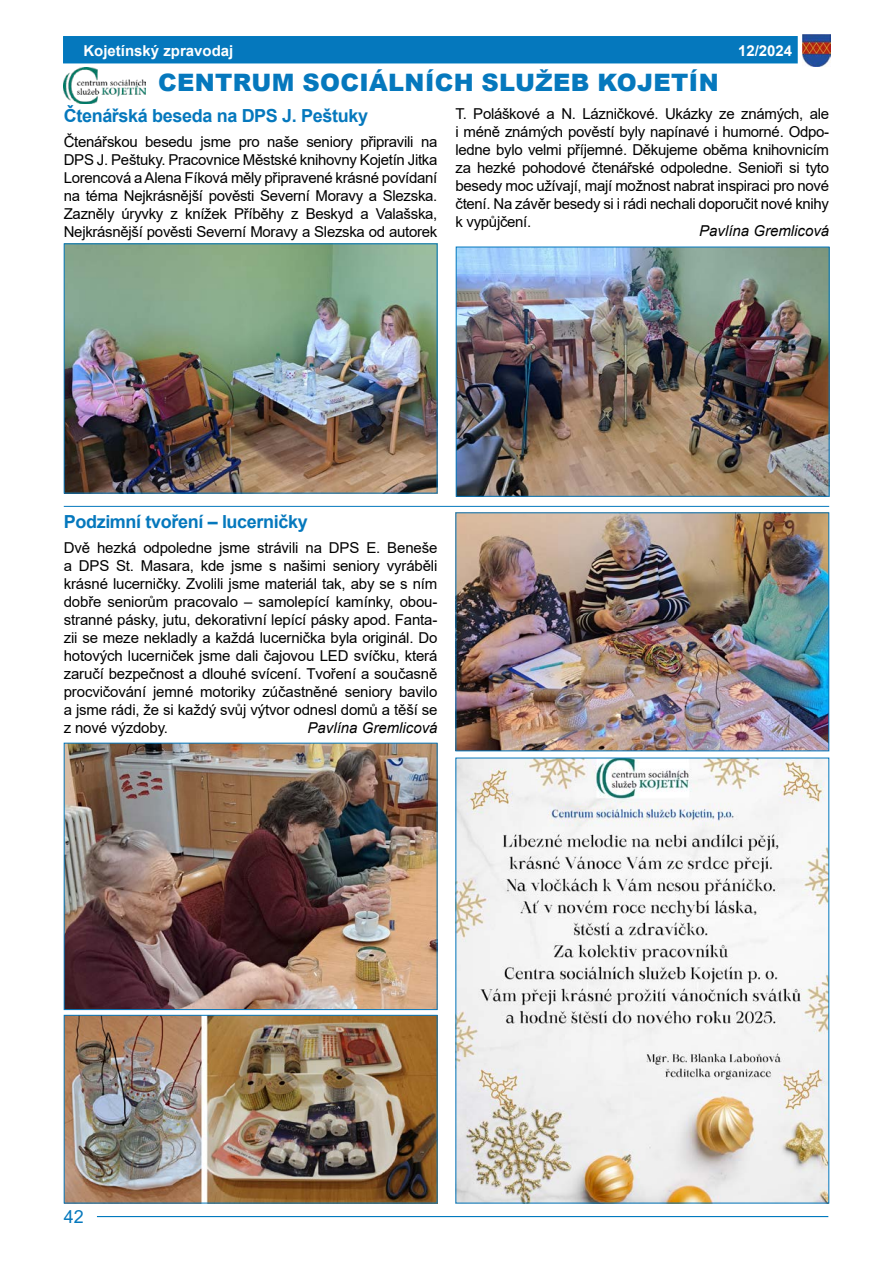
<style>
.page{position:relative;width:893px;height:1263px;background:#fff}
.page>*{position:absolute;margin:0;border:0;box-sizing:border-box;transform-origin:0 0}
.t1{font:900 24px "Arial";letter-spacing:.015em;color:#0578bd}
.t2{font:700 18px "Arial";letter-spacing:-.02em;color:#0578bd}
.t3{font:18px "Arial";color:#0578bd}
.t4{font:15px/18px "Arial";letter-spacing:-.02em;color:#000;text-align:justify}
.t5{font:italic 15px "Arial";color:#000}
.t6{font:700 15px "Arial";color:#fff}
</style>
<div class="page">
<hr style="left:97px;top:1216px;width:731px;height:1px;background:#0079be">
<div style="left:63px;top:36px;width:735px;height:27px;background:#0578bd"></div>
<img style="left:803px;top:34px;width:28px;height:33px">
<div style="left:64px;top:66px;width:85px;height:39px;background:linear-gradient(to bottom,#fff,#fff)"></div>
<img style="left:64px;top:68px;width:81px;height:35px">
<hr style="left:64px;top:506px;width:765px;height:1px;background:#0578bd">
<img style="left:66px;top:245px;width:369px;height:246px">
<div style="left:64px;top:243px;width:373px;height:250px;border:1px solid #0578bd"></div>
<img style="left:458px;top:249px;width:369px;height:246px">
<div style="left:456px;top:247px;width:373px;height:250px;border:1px solid #0578bd"></div>
<img style="left:457px;top:514px;width:370px;height:235px">
<div style="left:455px;top:512px;width:374px;height:239px;border:1px solid #0578bd"></div>
<img style="left:457px;top:760px;width:370px;height:441px">
<img style="left:66px;top:1017px;width:369px;height:184px">
<div style="left:64px;top:1015px;width:373px;height:188px;border:1px solid #0578bd"></div>
<img style="left:66px;top:745px;width:369px;height:263px">
<div style="left:64px;top:743px;width:373px;height:267px;border:1px solid #0578bd"></div>
<p class="t6" style="left:83px;top:40px;width:152px">Kojetínský zpravodaj</p>
<p class="t6" style="left:738px;top:40px;width:56px">12/2024</p>
<h1 class="t1" style="left:158px;top:65px;width:562px">CENTRUM SOCIÁLNÍCH SLUŽEB KOJETÍN</h1>
<p class="t2" style="left:64px;top:103px;width:306px">Čtenářská beseda na DPS J. Peštuky</p>
<p class="t4" style="left:64px;top:132px;width:375px">Čtenářskou besedu jsme pro naše seniory připravili na DPS J. Peštuky. Pracovnice Městské knihovny Kojetín Jitka Lorencová a Alena Fíková měly připravené krásné povídaní na téma Nejkrásnější pověsti Severní Moravy a Slezska.<br>Zazněly úryvky z knížek Příběhy z Beskyd a Valašska, Nejkrásnější pověsti Severní Moravy a Slezska od autorek</p>
<p class="t4" style="left:455px;top:105px;width:375px">T. Poláškové a N. Lázničkové. Ukázky ze známých, ale i méně známých pověstí byly napínavé i humorné. Odpo&shy;ledne bylo velmi příjemné. Děkujeme oběma knihovnicím za hezké pohodové čtenářské odpoledne. Senioři si tyto besedy moc užívají, mají možnost nabrat inspiraci pro nové čtení. Na závěr besedy si i rádi nechali doporučit nové knihy k vypůjčení.</p>
<p class="t5" style="left:699px;top:221px;width:131px">Pavlína Gremlicová</p>
<p class="t2" style="left:64px;top:509px;width:246px">Podzimní tvoření – lucerničky</p>
<p class="t4" style="left:64px;top:538px;width:375px">Dvě hezká odpoledne jsme strávili na DPS E. Beneše a DPS St. Masara, kde jsme s našimi seniory vyráběli krásné lucerničky. Zvolili jsme materiál tak, aby se s ním dobře seniorům pracovalo – samolepící kamínky, obou&shy;stranné pásky, jutu, dekorativní lepící pásky apod. Fanta&shy;zii se meze nekladly a každá lucernička byla originál. Do hotových lucerniček jsme dali čajovou LED svíčku, která zaručí bezpečnost a dlouhé svícení. Tvoření a současně procvičování jemné motoriky zúčastněné seniory bavilo a jsme rádi, že si každý svůj výtvor odnesl domů a těší se z nové výzdoby.</p>
<p class="t5" style="left:308px;top:718px;width:132px">Pavlína Gremlicová</p>
<p class="t3" style="left:64px;top:1204px;width:22px">42</p>
</div>
